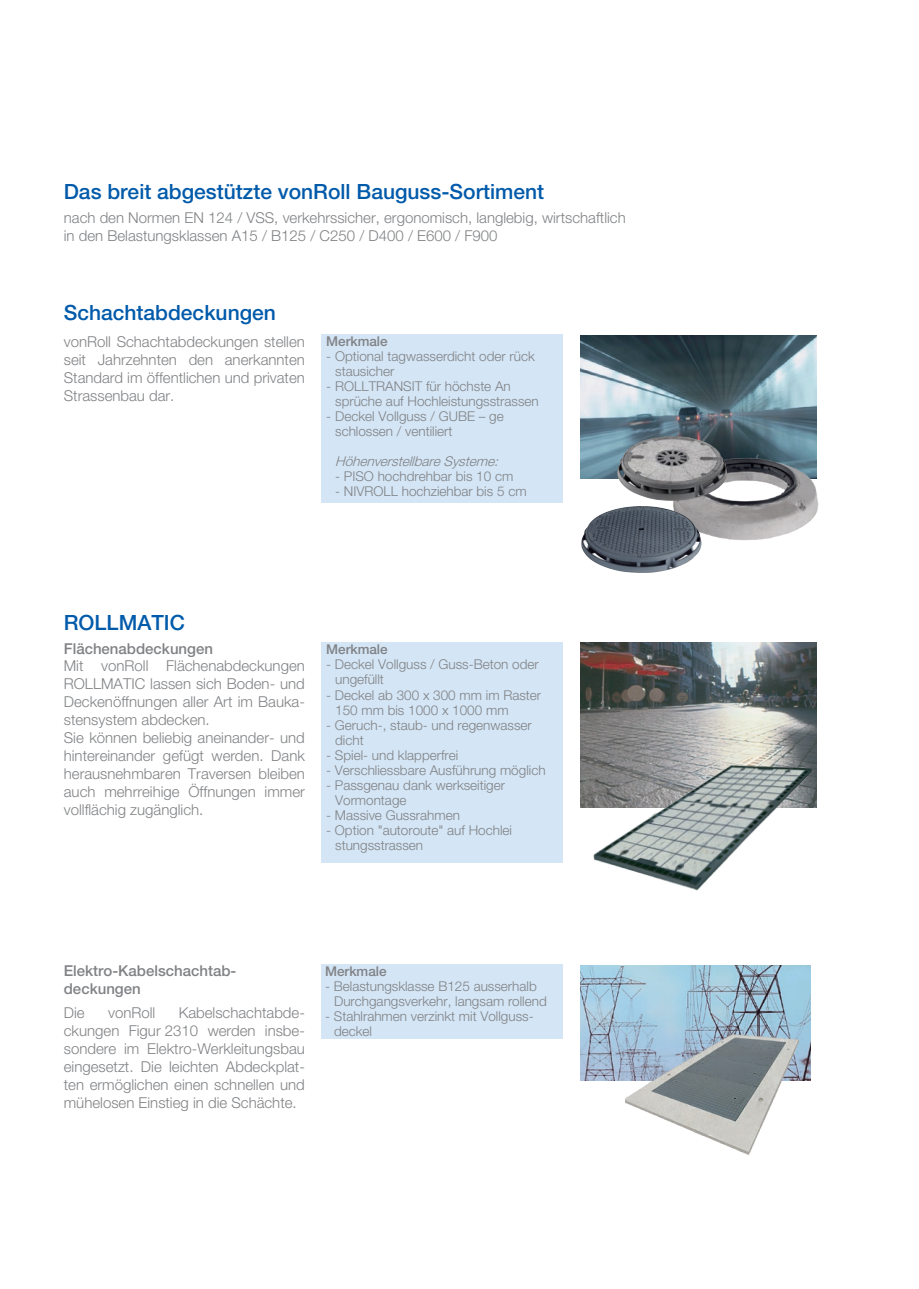
<style>
.page{position:relative;width:919px;height:1289px;background:#fff}
.page>*{position:absolute;margin:0;border:0;box-sizing:border-box;transform-origin:0 0}
.t1{font:500 21px "Helvetica Neue";color:#015aaa}
.t2{font:300 15px/18px "Helvetica Neue";color:#808285}
.t3{font:500 15px/18px "Helvetica Neue";color:#808285}
.t4{font:300 13.5px/15px "Helvetica Neue";color:#808285}
.t5{font:italic 300 13.5px "Helvetica Neue";color:#808285}
.t6{font:500 13.5px "Helvetica Neue";color:#808285}
</style>
<div class="page">
<div style="left:322px;top:334px;width:241px;height:168px;background:#d4e5f5"></div>
<div style="left:322px;top:964px;width:241px;height:74px;background:#d4e5f5"></div>
<div style="left:322px;top:642px;width:241px;height:220px;background:#d4e5f5"></div>
<img style="left:580px;top:335px;width:236px;height:143px">
<img style="left:580px;top:965px;width:230px;height:115px">
<img style="left:580px;top:642px;width:236px;height:165px">
<img style="left:650px;top:428px;width:169px;height:118px">
<img style="left:616px;top:436px;width:111px;height:65px">
<img style="left:588px;top:759px;width:228px;height:132px">
<img style="left:581px;top:506px;width:120px;height:67px">
<img style="left:625px;top:1028px;width:179px;height:127px">
<h1 class="t1" style="left:64px;top:179px;width:482px">Das breit abgestützte vonRoll Bauguss-Sortiment</h1>
<p class="t2" style="left:64px;top:209px;width:563px">nach den Normen EN 124 / VSS, verkehrssicher, ergonomisch, langlebig, wirtschaftlich in den Belastungsklassen A15 / B125 / C250 / D400 / E600 / F900</p>
<h1 class="t1" style="left:64px;top:300px;width:213px">Schachtabdeckungen</h1>
<p class="t2" style="left:64px;top:332px;width:242px;text-align:justify">vonRoll Schachtabdeckungen stellen seit Jahrzehnten den anerkannten Standard im öffentlichen und privaten Strassenbau dar.</p>
<p class="t6" style="left:326px;top:333px;width:63px">Merkmale</p>
<p class="t4" style="left:335px;top:348px;width:201px;text-indent:-9px">- Optional tagwasserdicht oder rück stausicher</p>
<p class="t4" style="left:335px;top:378px;width:205px;text-indent:-9px">- ROLLTRANSIT für höchste An sprüche auf Hochleistungsstrassen</p>
<p class="t4" style="left:335px;top:408px;width:170px;text-indent:-9px">- Deckel Vollguss / GUBE – ge schlossen / ventiliert</p>
<p class="t5" style="left:335px;top:453px;width:168px">HöhenverstellbareSysteme:</p>
<p class="t4" style="left:335px;top:468px;width:180px">- PISO hochdrehbar bis 10 cm</p>
<p class="t4" style="left:335px;top:483px;width:193px">- NIVROLL hochziehbar bis 5 cm</p>
<h1 class="t1" style="left:64px;top:610px;width:122px">ROLLMATIC</h1>
<p class="t3" style="left:64px;top:639px;width:151px">Flächenabdeckungen</p>
<p class="t2" style="left:64px;top:656px;width:242px">Mit vonRoll Flächenabdeckungen<br>ROLLMATIC lassen sich Boden- und<br>Deckenöffnungen aller Art im Bauka&shy;stensystem abdecken.<br>Sie können beliebig aneinander- und hintereinander gefügt werden. Dank herausnehmbaren Traversen bleiben auch mehrreihige Öffnungen immer vollflächig zugänglich.</p>
<p class="t6" style="left:326px;top:641px;width:63px">Merkmale</p>
<p class="t4" style="left:335px;top:657px;width:205px;text-indent:-9px">- Deckel Vollguss / Guss-Beton oder ungefüllt</p>
<p class="t4" style="left:335px;top:687px;width:207px;text-indent:-9px">- Deckel ab 300 x 300 mm im Raster<br>150 mm bis 1000 x 1000 mm</p>
<p class="t4" style="left:335px;top:717px;width:198px;text-indent:-9px">- Geruch-, staub- und regenwasser dicht</p>
<p class="t4" style="left:326px;top:747px;width:134px">- Spiel- und klapperfrei</p>
<p class="t4" style="left:326px;top:762px;width:221px">- Verschliessbare Ausführung möglich</p>
<p class="t4" style="left:335px;top:777px;width:171px;text-indent:-9px">- Passgenau dank werkseitiger<br>Vormontage</p>
<p class="t4" style="left:326px;top:807px;width:135px">- Massive Gussrahmen</p>
<p class="t4" style="left:335px;top:822px;width:178px;text-indent:-9px">- Option "autoroute" auf Hochlei stungsstrassen</p>
<p class="t3" style="left:64px;top:961px;width:174px">Elektro-Kabelschachtab&shy;deckungen</p>
<p class="t2" style="left:64px;top:1002px;width:242px;text-align:justify;text-indent:115px">Kabelschachtabde&shy;ckungen Figur 2310 werden insbe&shy;sondere im Elektro-Werkleitungsbau eingesetzt. Die leichten Abdeckplat&shy;ten ermöglichen einen schnellen und mühelosen Einstieg in die Schächte.</p>
<p class="t2" style="left:64px;top:1002px;width:22px">Die</p>
<p class="t2" style="left:108px;top:1002px;width:49px">vonRoll</p>
<p class="t6" style="left:325px;top:962px;width:63px">Merkmale</p>
<p class="t4" style="left:334px;top:978px;width:214px;text-indent:-9px">- Belastungsklasse B125 ausserhalb<br>Durchgangsverkehr, langsam rollend</p>
<p class="t4" style="left:334px;top:1008px;width:201px;text-indent:-9px">- Stahlrahmen verzinkt mit Vollguss&shy;deckel</p>
</div>
